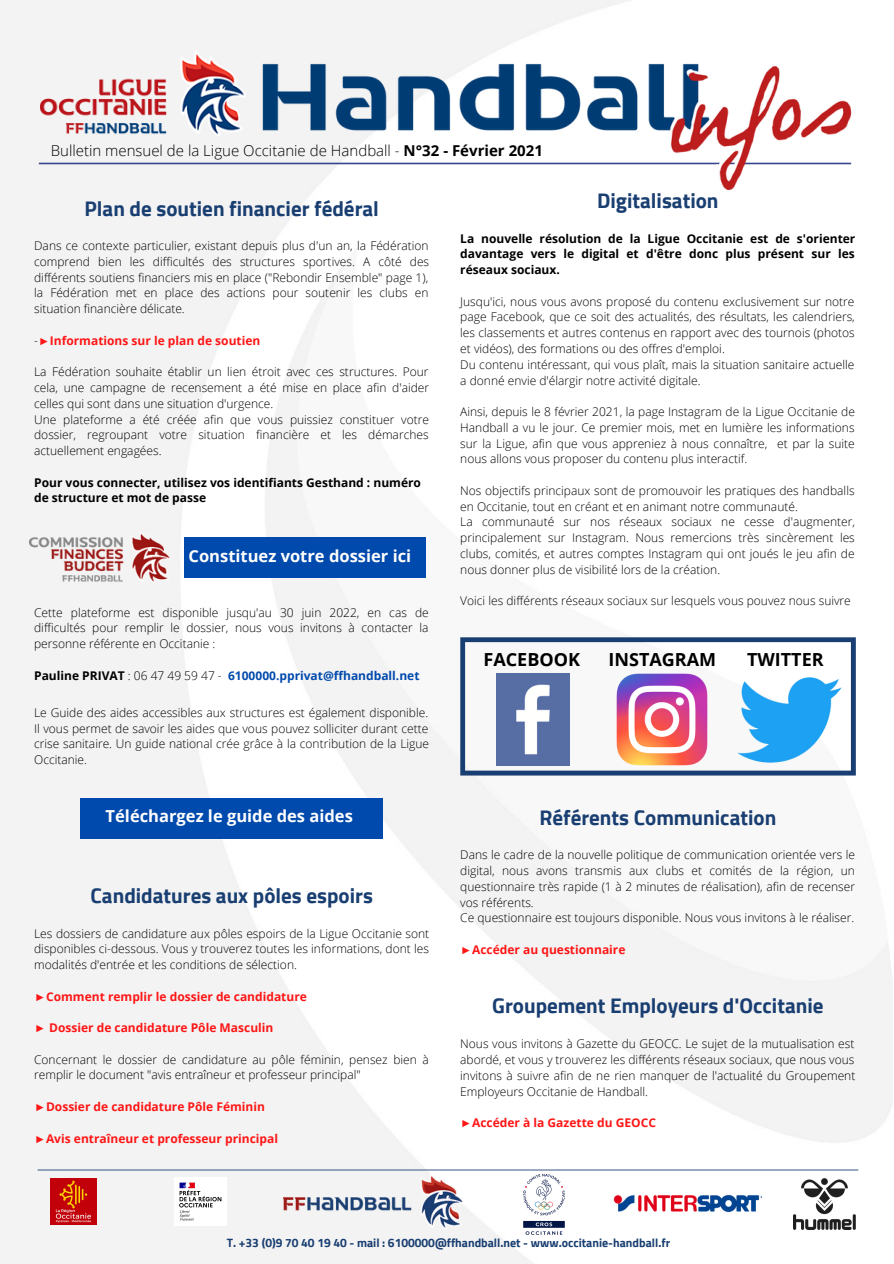
<style>
.page{position:relative;width:894px;height:1264px;background:#fff}
.page>*{position:absolute;margin:0;border:0;box-sizing:border-box;transform-origin:0 0}
.t1{font:700 21px "Cairo";color:#193e71}
.t2{font:700 18px "Open Sans";color:#000}
.t3{font:700 16.5px "Open Sans";color:#fff}
.t4{font:300 15px "Open Sans";color:#000}
.t5{font:300 12px/15.8px "Open Sans";color:#000;text-align:justify}
.t6{font:700 12px "Open Sans";color:#ff1616}
.t7{font:700 12px/15.8px "Open Sans";color:#000;text-align:justify}
.t8{font:700 12px "Cairo";color:#193e71}
.t9{font:700 12px "Open Sans";color:#004aad}
.s1{font-weight:700}
.s2{font-weight:300;color:#000}
.s3{font-family:"Liberation Serif"}
.s4{color:#000}
</style>
<div class="page">
<img style="left:0;top:0;width:891px;height:1263px">
<img style="left:34px;top:51px;width:821px;height:138px">
<div style="left:1px;top:0;width:244px;height:135px;background:#f3f3f3"></div>
<img style="left:40px;top:51px;width:205px;height:83px">
<svg style="left:38px;top:1169px;width:820px;height:1px"></svg>
<img style="left:613px;top:1194px;width:149px;height:18px">
<img style="left:284px;top:1173px;width:179px;height:55px">
<img style="left:483px;top:1162px;width:121px;height:85px">
<img style="left:51px;top:1178px;width:46px;height:46px">
<img style="left:793px;top:1178px;width:62px;height:51px">
<img style="left:174px;top:1177px;width:52px;height:48px">
<svg style="left:460px;top:637px;width:395px;height:138px"></svg>
<img style="left:737px;top:677px;width:104px;height:85px">
<img style="left:497px;top:674px;width:72px;height:91px">
<img style="left:616px;top:674px;width:91px;height:91px">
<img style="left:30px;top:532px;width:141px;height:50px">
<div style="left:184px;top:537px;width:241px;height:40px;background:#004aad"></div>
<div style="left:81px;top:798px;width:302px;height:40px;background:#004aad"></div>
<p class="t4" style="left:51px;top:140px;width:493px">Bulletin mensuel de la Ligue Occitanie de Handball - <span class="s1">N°32 - Février 2021</span></p>
<p class="t1" style="left:85px;top:196px;width:296px">Plan de soutien financier fédéral</p>
<p class="t1" style="left:597px;top:188px;width:123px">Digitalisation</p>
<p class="t5" style="left:34px;top:237px;width:396px">Dans ce contexte particulier, existant depuis plus d'un an, la Fédération comprend bien les difficultés des structures sportives. A côté des différents soutiens financiers mis en place ("Rebondir Ensemble" page 1), la Fédération met en place des actions pour soutenir les clubs en situation financière délicate.</p>
<p class="t6" style="left:34px;top:332px;width:228px"><span class="s2">-</span><span class="s3">►</span>Informations sur le plan de soutien</p>
<p class="t5" style="left:34px;top:364px;width:396px">La Fédération souhaite établir un lien étroit avec ces structures. Pour cela, une campagne de recensement a été mise en place afin d'aider celles qui sont dans une situation d'urgence.</p>
<p class="t5" style="left:34px;top:411px;width:396px">Une plateforme a été créée afin que vous puissiez constituer votre dossier, regroupant votre situation financière et les démarches actuellement engagées.</p>
<p class="t7" style="left:34px;top:474px;width:388px">Pour vous connecter, utilisez vos identifiants Gesthand : numéro de structure et mot de passe</p>
<p class="t3" style="left:188px;top:544px;width:224px">Constituez votre dossier ici</p>
<p class="t5" style="left:34px;top:604px;width:396px">Cette plateforme est disponible jusqu'au 30 juin 2022, en cas de difficultés pour remplir le dossier, nous vous invitons à contacter la personne référente en Occitanie :</p>
<p class="t9" style="left:34px;top:667px;width:387px"><span class="s4">Pauline PRIVAT</span> <span class="s2">: 06 47 49 59 47 -</span> 6100000.pprivat@ffhandball.net</p>
<p class="t5" style="left:34px;top:704px;width:396px">Le Guide des aides accessibles aux structures est également disponible.<br>Il vous permet de savoir les aides que vous pouvez solliciter durant cette crise sanitaire. Un guide national crée grâce à la contribution de la Ligue Occitanie.</p>
<p class="t3" style="left:106px;top:804px;width:249px">Téléchargez le guide des aides</p>
<p class="t1" style="left:90px;top:883px;width:284px">Candidatures aux pôles espoirs</p>
<p class="t5" style="left:34px;top:925px;width:396px">Les dossiers de candidature aux pôles espoirs de la Ligue Occitanie sont disponibles ci-dessous. Vous y trouverez toutes les informations, dont les modalités d'entrée et les conditions de sélection.</p>
<p class="t6" style="left:34px;top:987px;width:274px"><span class="s3">►</span>Comment remplir le dossier de candidature</p>
<p class="t6" style="left:34px;top:1019px;width:241px"><span class="s3">►</span> Dossier de candidature Pôle Masculin</p>
<p class="t5" style="left:34px;top:1051px;width:396px">Concernant le dossier de candidature au pôle féminin, pensez bien à remplir le document "avis entraîneur et professeur principal"</p>
<p class="t6" style="left:34px;top:1098px;width:232px"><span class="s3">►</span>Dossier de candidature Pôle Féminin</p>
<p class="t6" style="left:34px;top:1129px;width:245px"><span class="s3">►</span>Avis entraîneur et professeur principal</p>
<p class="t7" style="left:460px;top:230px;width:396px">La nouvelle résolution de la Ligue Occitanie est de s'orienter davantage vers le digital et d'être donc plus présent sur les réseaux sociaux.</p>
<p class="t5" style="left:460px;top:293px;width:396px">Jusqu'ici, nous vous avons proposé du contenu exclusivement sur notre page Facebook, que ce soit des actualités, des résultats, les calendriers, les classements et autres contenus en rapport avec des tournois (photos et vidéos), des formations ou des offres d'emploi.</p>
<p class="t5" style="left:460px;top:356px;width:395px">Du contenu intéressant, qui vous plaît, mais la situation sanitaire actuelle a donné envie d'élargir notre activité digitale.</p>
<p class="t5" style="left:460px;top:403px;width:396px">Ainsi, depuis le 8 février 2021, la page Instagram de la Ligue Occitanie de Handball a vu le jour. Ce premier mois, met en lumière les informations sur la Ligue, afin que vous appreniez à nous connaître, et par la suite nous allons vous proposer du contenu plus interactif.</p>
<p class="t5" style="left:460px;top:482px;width:396px">Nos objectifs principaux sont de promouvoir les pratiques des handballs en Occitanie, tout en créant et en animant notre communauté.</p>
<p class="t5" style="left:460px;top:514px;width:396px">La communauté sur nos réseaux sociaux ne cesse d'augmenter, principalement sur Instagram. Nous remercions très sincèrement les clubs, comités, et autres comptes Instagram qui ont joués le jeu afin de nous donner plus de visibilité lors de la création.</p>
<p class="t5" style="left:460px;top:592px;width:392px">Voici les différents réseaux sociaux sur lesquels vous pouvez nous suivre</p>
<p class="t2" style="left:483px;top:646px;width:98px">FACEBOOK</p>
<p class="t2" style="left:608px;top:646px;width:109px">INSTAGRAM</p>
<p class="t2" style="left:746px;top:646px;width:78px">TWITTER</p>
<p class="t1" style="left:539px;top:805px;width:238px">Référents Communication</p>
<p class="t5" style="left:460px;top:846px;width:396px">Dans le cadre de la nouvelle politique de communication orientée vers le digital, nous avons transmis aux clubs et comités de la région, un questionnaire très rapide (1 à 2 minutes de réalisation), afin de recenser vos référents.</p>
<p class="t5" style="left:460px;top:909px;width:395px">Ce questionnaire est toujours disponible. Nous vous invitons à le réaliser.</p>
<p class="t6" style="left:460px;top:941px;width:167px"><span class="s3">►</span>Accéder au questionnaire</p>
<p class="t1" style="left:492px;top:993px;width:333px">Groupement Employeurs d'Occitanie</p>
<p class="t5" style="left:460px;top:1035px;width:396px">Nous vous invitons à Gazette du GEOCC. Le sujet de la mutualisation est abordé, et vous y trouverez les différents réseaux sociaux, que nous vous invitons à suivre afin de ne rien manquer de l'actualité du Groupement Employeurs Occitanie de Handball.</p>
<p class="t6" style="left:460px;top:1114px;width:197px"><span class="s3">►</span>Accéder à la Gazette du GEOCC</p>
<p class="t8" style="left:227px;top:1235px;width:445px">T. +33 (0)9 70 40 19 40 - mail : 6100000@ffhandball.net - www.occitanie-handball.fr</p>
</div>
